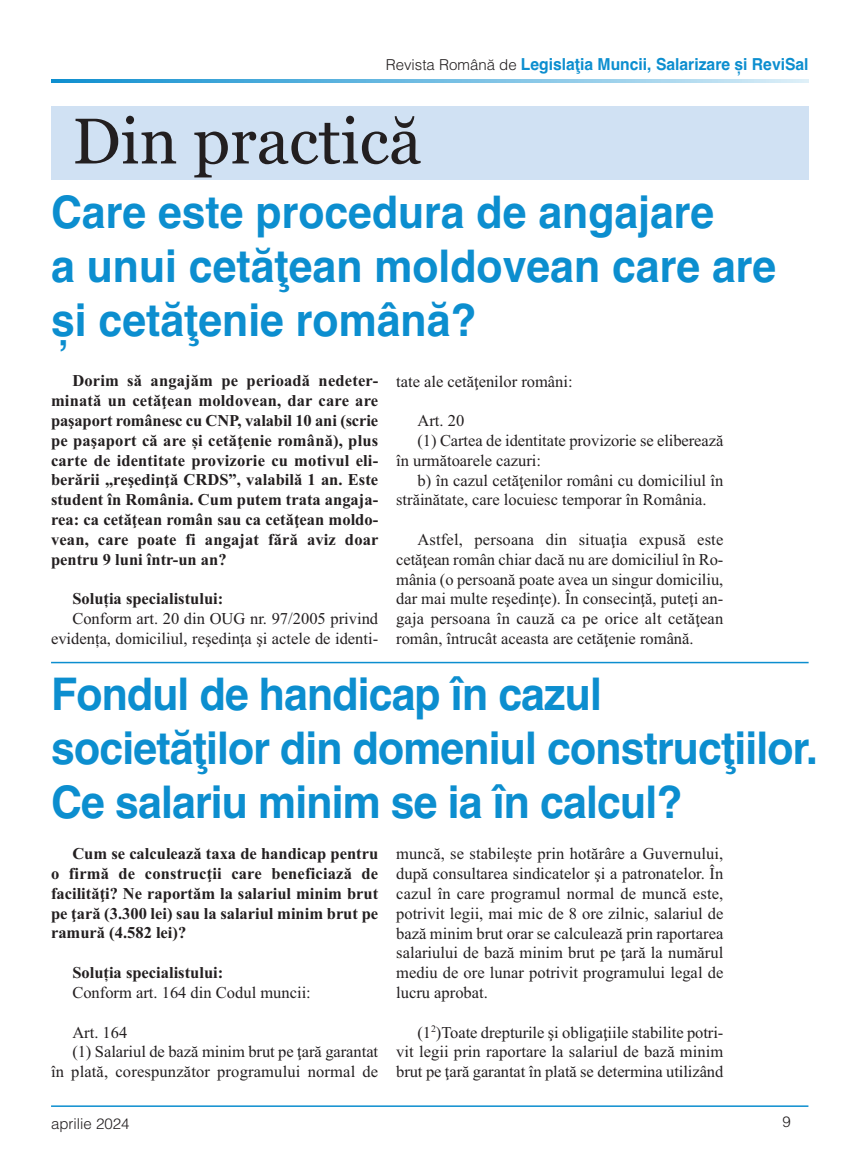
<style>
.page{position:relative;width:851px;height:1170px;background:#fff}
.page>*{position:absolute;margin:0;border:0;box-sizing:border-box;transform-origin:0 0}
.t1{font:64.5px "Georgia";color:#231f20}
.t2{font:700 45px/54px "Helvetica";letter-spacing:-.02em;color:#0c8ecf;scale:.95 1}
.t3{font:700 45px/54px "Helvetica";color:#0c8ecf;scale:.95 1}
.t4{font:16.5px/19.8px "Times New Roman";color:#231f20;text-align:justify}
.t5{font:700 16.5px/19.8px "Times New Roman";color:#231f20;text-align:justify}
.t6{font:700 16.5px "Helvetica";color:#0c8ecf;scale:.95 1}
.t7{font:300 15px "Helvetica";color:#231f20}
.s1{font-weight:300;font-size:15px;color:#231f20}
</style>
<div class="page">
<hr style="left:51px;top:1105px;width:757px;height:1px;background:#0c8ecf">
<svg style="left:51px;top:80px;width:757px;height:3px;background:#72bde2"></svg>
<div style="left:51px;top:106px;width:757px;height:74px;background:#d0e1f3"></div>
<hr style="left:51px;top:661px;width:757px;height:2px;background:#0c8ecf">
<p class="t6" style="left:385px;top:58px;width:446px"><span class="s1">Revista Română de</span> Legislaţia Muncii, Salarizare și ReviSal</p>
<h1 class="t1" style="left:72px;top:115px;width:350px">Din practică</h1>
<h2 class="t3" style="left:51px;top:190px;width:764px">Care este procedura de angajare<br>a unui cetăţean moldovean care are și cetăţenie română?</h2>
<p class="t5" style="left:51px;top:372px;width:329px;text-indent:21px">Dorim să angajăm pe perioadă nede ter - minată un cetăţean moldovean, dar care are paşaport românesc cu CNP, valabil 10 ani (scrie pe paşaport că are și cetăţenie română), plus carte de identitate provizorie cu motivul eli - berării „reşedinţă CRDS”, valabilă 1 an. Este student în România. Cum putem trata angaja&shy;rea: ca cetăţean român sau ca cetăţean moldo&shy;vean, care poate fi angajat fără aviz doar pentru 9 luni într-un an?</p>
<p class="t5" style="left:72px;top:591px;width:152px">Soluția specialistului:</p>
<p class="t4" style="left:51px;top:610px;width:328px;text-align:right">Conform art. 20 din OUG nr. 97/2005 privind evidența, domiciliul, reşedinţa şi actele de identi-</p>
<p class="t4" style="left:396px;top:372px;width:178px">tate ale cetăţenilor români:</p>
<p class="t4" style="left:417px;top:412px;width:48px">Art. 20</p>
<p class="t4" style="left:417px;top:432px;width:307px">(1) Cartea de identitate provizorie se eliberează</p>
<p class="t4" style="left:396px;top:452px;width:146px">în următoarele cazuri:</p>
<p class="t4" style="left:417px;top:471px;width:307px">b) în cazul cetăţenilor români cu domiciliul în</p>
<p class="t4" style="left:396px;top:491px;width:312px">străinătate, care locuiesc temporar în România.</p>
<p class="t4" style="left:396px;top:531px;width:328px;text-indent:21px">Astfel, persoana din situaţia expusă este cetăţean român chiar dacă nu are domiciliul în Ro&shy;mânia (o persoană poate avea un singur domiciliu, dar mai multe reşedinţe). În consecinţă, puteţi an&shy;gaja persoana în cauză ca pe orice alt cetăţean român, întrucât aceasta are cetăţenie română.</p>
<h2 class="t2" style="left:51px;top:671px;width:808px">Fondul de handicap în cazul societăţilor din domeniul construcţiilor.<br>Ce salariu minim se ia în calcul?</h2>
<p class="t5" style="left:51px;top:845px;width:328px;text-indent:21px">Cum se calculează taxa de handicap pentru o firmă de construcţii care beneficiază de facilităţi? Ne raportăm la salariul minim brut pe ţară (3.300 lei) sau la salariul minim brut pe ramură (4.582 lei)?</p>
<p class="t5" style="left:72px;top:964px;width:152px">Soluția specialistului:</p>
<p class="t4" style="left:72px;top:984px;width:240px">Conform art. 164 din Codul muncii:</p>
<p class="t4" style="left:72px;top:1023px;width:56px">Art. 164</p>
<p class="t4" style="left:72px;top:1043px;width:307px">(1) Salariul de bază minim brut pe ţară garantat</p>
<p class="t4" style="left:51px;top:1063px;width:328px">în plată, corespunzător programului normal de</p>
<p class="t4" style="left:396px;top:845px;width:328px">muncă, se stabileşte prin hotărâre a Guvernului, după consultarea sindicatelor şi a patronatelor. În cazul în care programul normal de muncă este, potrivit legii, mai mic de 8 ore zilnic, salariul de bază minim brut orar se calculează prin raportarea salariului de bază minim brut pe ţară la numărul mediu de ore lunar potrivit programului legal de lucru aprobat.</p>
<p class="t4" style="left:396px;top:1023px;width:328px;text-indent:21px">(1<sup>2</sup>)Toate drepturile şi obligaţiile stabilite potri - vit legii prin raportare la salariul de bază minim brut pe ţară garantat în plată se determina utilizând</p>
<p class="t7" style="left:51px;top:1117px;width:80px">aprilie 2024</p>
<p class="t7" style="left:782px;top:1115px;width:10px">9</p>
</div>
